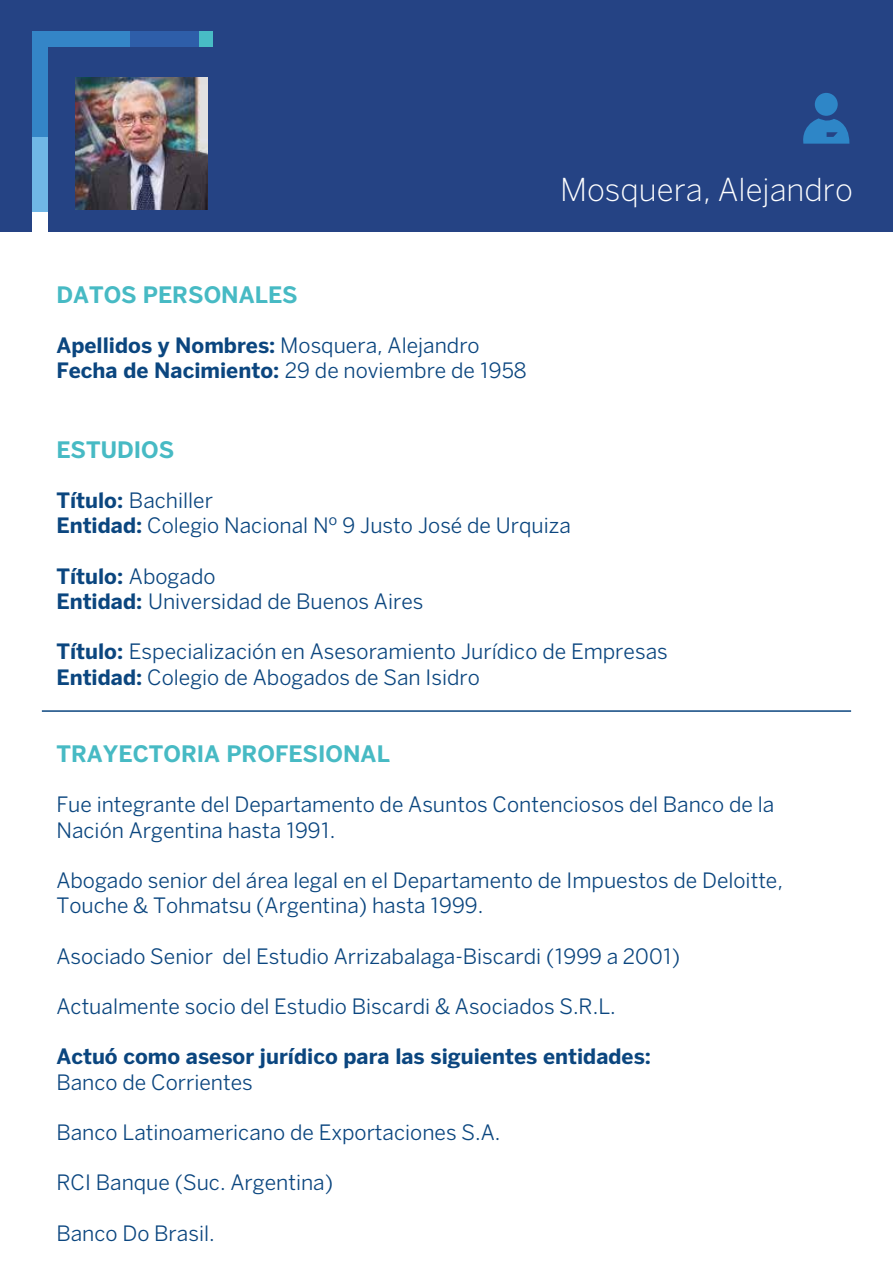
<style>
.page{position:relative;width:893px;height:1263px;background:#fff}
.page>*{position:absolute;margin:0;border:0;box-sizing:border-box;transform-origin:0 0}
.t1{font:300 31.35px "Benton Sans BBVA";color:#fff}
.t2{font:700 22.5px "Benton Sans BBVA";color:#47bac4}
.t3{font:21px/25.2px "Benton Sans BBVA";color:#0b467f}
.t4{font:700 21px "Benton Sans BBVA";color:#0b467f}
.s1{font-weight:700}
</style>
<div class="page">
<div style="left:0;top:0;width:893px;height:232px;background:#254384"></div>
<div style="left:32px;top:32px;width:16px;height:106px;background:#3485c7"></div>
<div style="left:32px;top:138px;width:16px;height:75px;background:#70b7e6"></div>
<div style="left:46px;top:32px;width:84px;height:15px;background:#3485c7"></div>
<div style="left:130px;top:32px;width:83px;height:15px;background:#2e5ea9"></div>
<div style="left:199px;top:32px;width:14px;height:15px;background:#48bcc5"></div>
<div style="left:32px;top:213px;width:16px;height:25px;background:#fff"></div>
<hr style="left:42px;top:710px;width:809px;height:2px;background:#0b467f">
<div style="left:815px;top:93px;width:23px;height:23px;background:#2e86c7;border-radius:50%"></div>
<svg style="left:803px;top:118px;width:46px;height:26px"></svg>
<img style="left:76px;top:78px;width:131px;height:131px">
<p class="t2" style="left:56px;top:281px;width:243px">DATOS PERSONALES</p>
<p class="t3" style="left:56px;top:333px;width:472px"><span class="s1">Apellidos y Nombres:</span> Mosquera, Alejandro<br><span class="s1">Fecha de Nacimiento:</span> 29 de noviembre de 1958</p>
<h1 class="t1" style="left:560px;top:171px;width:294px">Mosquera, Alejandro</h1>
<p class="t2" style="left:56px;top:435px;width:119px">ESTUDIOS</p>
<p class="t3" style="left:56px;top:488px;width:516px"><span class="s1">Título:</span> Bachiller<br><span class="s1">Entidad:</span> Colegio Nacional Nº 9 Justo José de Urquiza</p>
<p class="t3" style="left:56px;top:563px;width:368px"><span class="s1">Título:</span> Abogado<br><span class="s1">Entidad:</span> Universidad de Buenos Aires</p>
<p class="t3" style="left:56px;top:639px;width:613px"><span class="s1">Título:</span> Especialización en Asesoramiento Jurídico de Empresas<br><span class="s1">Entidad:</span> Colegio de Abogados de San Isidro</p>
<p class="t2" style="left:56px;top:740px;width:335px">TRAYECTORIA PROFESIONAL</p>
<p class="t3" style="left:56px;top:792px;width:719px">Fue integrante del Departamento de Asuntos Contenciosos del Banco de la<br>Nación Argentina hasta 1991.</p>
<p class="t3" style="left:56px;top:868px;width:728px">Abogado senior del área legal en el Departamento de Impuestos de Deloitte,<br>Touche &amp; Tohmatsu (Argentina) hasta 1999.</p>
<p class="t3" style="left:56px;top:943px;width:625px">Asociado Senior del Estudio Arrizabalaga-Biscardi (1999 a 2001)</p>
<p class="t3" style="left:56px;top:994px;width:561px">Actualmente socio del Estudio Biscardi &amp; Asociados S.R.L.</p>
<p class="t4" style="left:56px;top:1043px;width:596px">Actuó como asesor jurídico para las siguientes entidades:</p>
<p class="t3" style="left:56px;top:1069px;width:198px">Banco de Corrientes</p>
<p class="t3" style="left:56px;top:1120px;width:445px">Banco Latinoamericano de Exportaciones S.A.</p>
<p class="t3" style="left:56px;top:1170px;width:278px">RCI Banque (Suc. Argentina)</p>
<p class="t3" style="left:56px;top:1220px;width:160px">Banco Do Brasil.</p>
</div>
